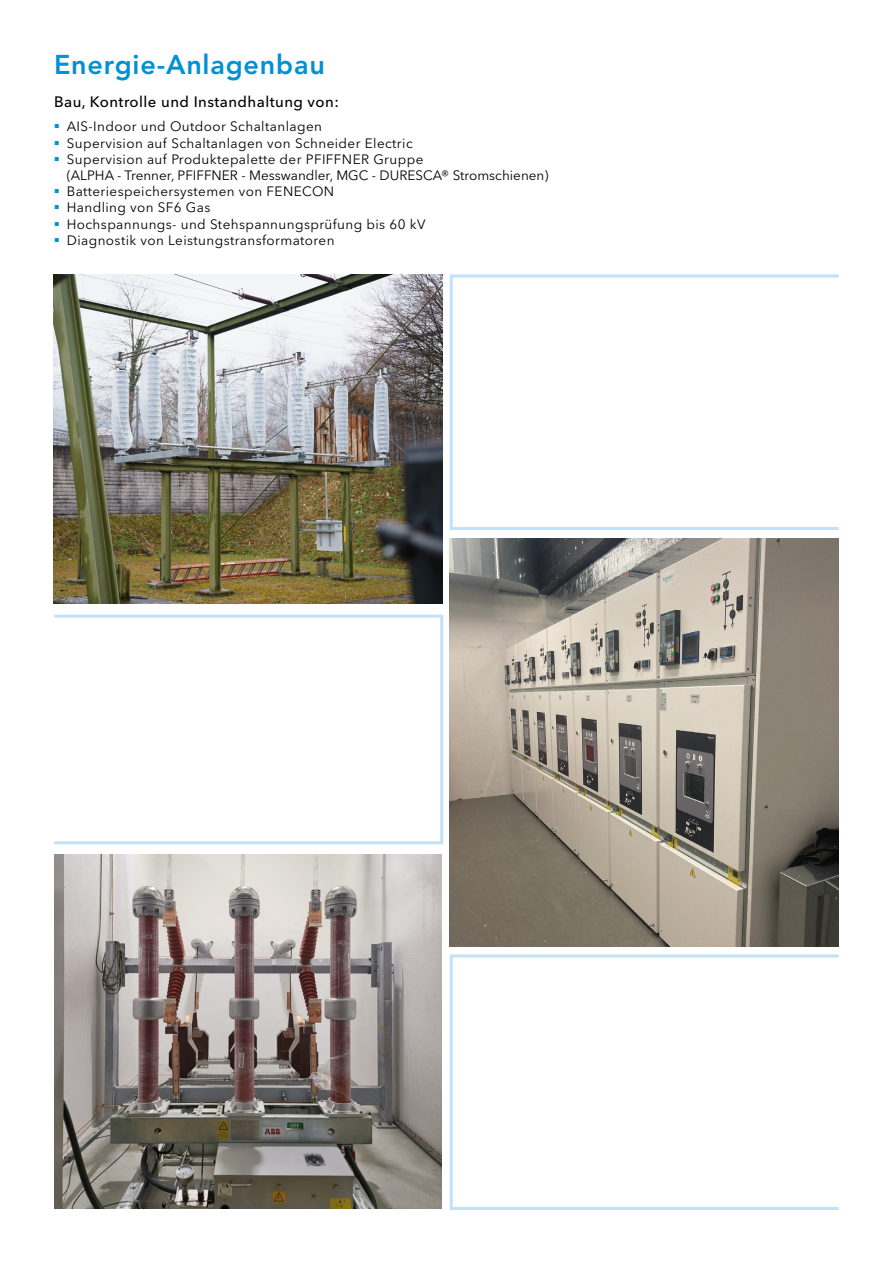
<style>
.page{position:relative;width:893px;height:1263px;background:#fff}
.page>*{position:absolute;margin:0;border:0;box-sizing:border-box;transform-origin:0 0}
.t1{font:800 27px "Avenir LT Std";letter-spacing:.03em;color:#0091d3}
.t2{font:500 15px "Avenir Next W1 G";letter-spacing:.03em;color:#000}
.t3{font:13.5px/16.2px "Avenir Next W1 G";letter-spacing:.03em;color:#000}
</style>
<div class="page">
<img style="left:54px;top:274px;width:389px;height:330px">
<img style="left:450px;top:538px;width:389px;height:408px">
<img style="left:54px;top:854px;width:387px;height:355px">
<div style="left:450px;top:274px;width:390px;height:256px;border:3px solid #c2e0f6"></div>
<div style="left:53px;top:615px;width:390px;height:229px;border:3px solid #c2e0f6"></div>
<div style="left:450px;top:954px;width:390px;height:256px;border:3px solid #c2e0f6"></div>
<h1 class="t1" style="left:54px;top:49px;width:272px">Energie-Anlagenbau</h1>
<p class="t2" style="left:54px;top:93px;width:286px">Bau, Kontrolle und Instandhaltung von:</p>
<p class="t3" style="left:67px;top:119px;width:483px">AIS-Indoor und Outdoor Schaltanlagen<br>Supervision auf Schaltanlagen von Schneider Electric<br>Supervision auf Produktepalette der PFIFFNER Gruppe<br>(ALPHA - Trenner, PFIFFNER - Messwandler, MGC - DURESCA® Stromschienen)<br>Batteriespeichersystemen von FENECON<br>Handling von SF6 Gas<br>Hochspannungs- und Stehspannungsprüfung bis 60 kV<br>Diagnostik von Leistungstransformatoren</p>
</div>
